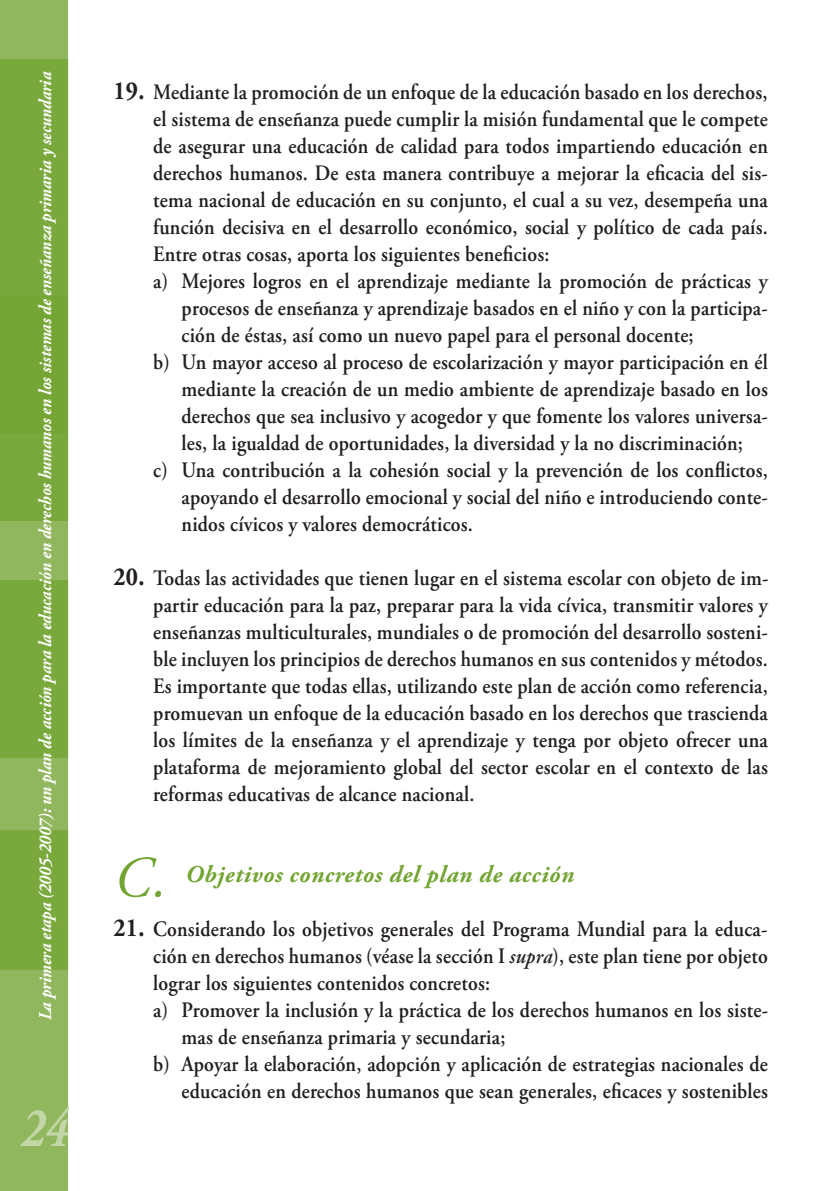
<style>
.page{position:relative;width:840px;height:1191px;background:#fff}
.page>*{position:absolute;margin:0;border:0;box-sizing:border-box;transform-origin:0 0}
.t1{font:italic 58px "Adobe Garamond Pro";color:#73a532}
.t2{font:italic 700 56px "Adobe Garamond Pro";color:#c3d6a8;scale:.8 1}
.t3{font:italic 700 24px "Adobe Garamond Pro";letter-spacing:.025em;color:#73a532}
.t4{font:600 22px/27px "Adobe Garamond Pro";letter-spacing:.01em;color:#231f20;text-align:justify;scale:.9 1}
.t5{font:italic 700 18px "Adobe Garamond Pro";letter-spacing:-.01em;color:#fff;scale:.92 1}
.s1{font-weight:700;font-size:26px}
.s2{font-style:italic}
</style>
<div class="page">
<svg style="left:0;top:0;width:68px;height:1191px;background:#81ad47"></svg>
<div style="left:0;top:830px;width:68px;height:139px;background:#79a93c"></div>
<div style="left:20px;top:1106px;width:48px;height:39px;background:#91b75e"></div>
<p class="t5" style="left:35px;top:1020px;width:1032px;rotate:-90deg">La primera etapa (2005-2007): un plan de acción para la educación en derechos humanos en los sistemas de enseñanza primaria y secundaria</p>
<h2 class="t2" style="left:21px;top:1095px;width:60px">24</h2>
<p class="t4" style="left:113px;top:79px;width:727px"><span class="s1">19.</span> Mediante la promoción de un enfoque de la educación basado en los derechos,</p>
<p class="t4" style="left:153px;top:106px;width:684px">el sistema de enseñanza puede cumplir la misión fundamental que le compete</p>
<p class="t4" style="left:153px;top:133px;width:684px">de asegurar una educación de calidad para todos impartiendo educación en</p>
<p class="t4" style="left:153px;top:160px;width:684px">derechos humanos. De esta manera contribuye a mejorar la eficacia del sis-</p>
<p class="t4" style="left:153px;top:187px;width:684px">tema nacional de educación en su conjunto, el cual a su vez, desempeña una</p>
<p class="t4" style="left:153px;top:214px;width:684px">función decisiva en el desarrollo económico, social y político de cada país.</p>
<p class="t4" style="left:153px;top:241px;width:441px">Entre otras cosas, aporta los siguientes beneficios:</p>
<p class="t4" style="left:153px;top:268px;width:684px">a) Mejores logros en el aprendizaje mediante la promoción de prácticas y</p>
<p class="t4" style="left:181px;top:295px;width:652px">procesos de enseñanza y aprendizaje basados en el niño y con la participa-</p>
<p class="t4" style="left:181px;top:322px;width:570px">ción de éstas, así como un nuevo papel para el personal docente;</p>
<p class="t4" style="left:153px;top:349px;width:684px">b) Un mayor acceso al proceso de escolarización y mayor participación en él</p>
<p class="t4" style="left:181px;top:376px;width:652px">mediante la creación de un medio ambiente de aprendizaje basado en los</p>
<p class="t4" style="left:181px;top:403px;width:652px">derechos que sea inclusivo y acogedor y que fomente los valores universa-</p>
<p class="t4" style="left:181px;top:430px;width:625px">les, la igualdad de oportunidades, la diversidad y la no discriminación;</p>
<p class="t4" style="left:153px;top:457px;width:684px">c) Una contribución a la cohesión social y la prevención de los conflictos,</p>
<p class="t4" style="left:181px;top:484px;width:652px">apoyando el desarrollo emocional y social del niño e introduciendo conte-</p>
<p class="t4" style="left:181px;top:511px;width:325px">nidos cívicos y valores democráticos.</p>
<p class="t4" style="left:153px;top:565px;width:684px;text-indent:-40px"><span class="s1">20.</span> Todas las actividades que tienen lugar en el sistema escolar con objeto de im&shy;partir educación para la paz, preparar para la vida cívica, transmitir valores y enseñanzas multiculturales, mundiales o de promoción del desarrollo sosteni&shy;ble incluyen los principios de derechos humanos en sus contenidos y métodos.<br>Es importante que todas ellas, utilizando este plan de acción como referencia, promuevan un enfoque de la educación basado en los derechos que trascienda los límites de la enseñanza y el aprendizaje y tenga por objeto ofrecer una plataforma de mejoramiento global del sector escolar en el contexto de las reformas educativas de alcance nacional.</p>
<h1 class="t1" style="left:113px;top:843px;width:55px">C.</h1>
<p class="t3" style="left:185px;top:861px;width:390px">Objetivos concretos del plan de acción</p>
<p class="t4" style="left:113px;top:916px;width:727px"><span class="s1">21.</span> Considerando los objetivos generales del Programa Mundial para la educa-</p>
<p class="t4" style="left:153px;top:943px;width:684px">ción en derechos humanos (véase la sección I <span class="s2">supra</span>), este plan tiene por objeto</p>
<p class="t4" style="left:153px;top:970px;width:375px">lograr los siguientes contenidos concretos:</p>
<p class="t4" style="left:153px;top:997px;width:684px">a) Promover la inclusión y la práctica de los derechos humanos en los siste-</p>
<p class="t4" style="left:181px;top:1024px;width:361px">mas de enseñanza primaria y secundaria;</p>
<p class="t4" style="left:153px;top:1051px;width:684px">b) Apoyar la elaboración, adopción y aplicación de estrategias nacionales de</p>
<p class="t4" style="left:181px;top:1078px;width:652px">educación en derechos humanos que sean generales, eficaces y sostenibles</p>
</div>
